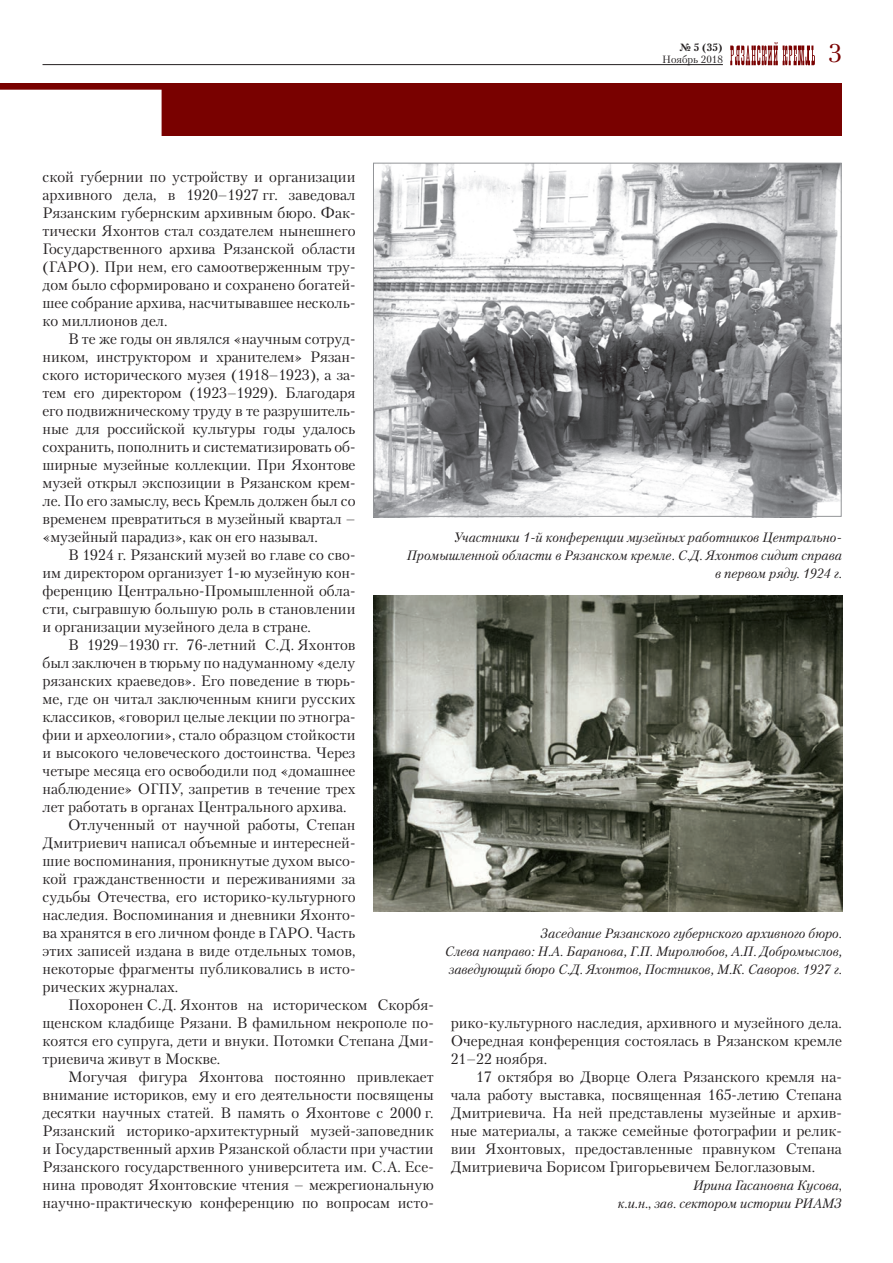
<style>
.page{position:relative;width:893px;height:1263px;background:#fff}
.page>*{position:absolute;margin:0;border:0;box-sizing:border-box;transform-origin:0 0}
.t1{font:25.5px "Petersburg C";color:#790100}
.t2{font:15px/18px "Petersburg C";color:#231f20;text-align:justify}
.t3{font:italic 13.5px/18px "Petersburg C";color:#231f20;text-align:right}
.t4{font:10.5px "Petersburg C";color:#231f20}
.t5{font:700 10.5px "Petersburg C";color:#231f20}
.s1{font-style:normal}
</style>
<div class="page">
<svg style="left:730px;top:42px;width:85px;height:23px"></svg>
<hr style="left:43px;top:64px;width:680px;height:1px;background:#231f20">
<div style="left:0;top:83px;width:842px;height:53px;background:#790100"></div>
<div style="left:0;top:90px;width:162px;height:46px;background:#fff"></div>
<img style="left:373px;top:596px;width:469px;height:316px">
<img style="left:373px;top:164px;width:469px;height:353px">
<p class="t2" style="left:43px;top:167px;width:314px">ской губернии по устройству и организации архивного дела, в 1920–1927 гг. заведовал Рязанским губернским архивным бюро. Фак&shy;тически Яхонтов стал создателем нынешнего Государственного архива Рязанской области (ГАРО). При нем, его самоотверженным тру&shy;дом было сформировано и сохранено богатей&shy;шее собрание архива, насчитывавшее несколь&shy;ко миллионов дел.</p>
<p class="t2" style="left:43px;top:329px;width:314px;text-indent:26px">В те же годы он являлся «научным сотруд&shy;ником, инструктором и хранителем» Рязан&shy;ского исторического музея (1918–1923), а за&shy;тем его директором (1923–1929). Благодаря его подвижническому труду в те разрушитель&shy;ные для российской культуры годы удалось сохранить, пополнить и систематизировать об&shy;ширные музейные коллекции. При Яхонтове музей открыл экспозиции в Рязанском крем&shy;ле. По его замыслу, весь Кремль должен был со временем превратиться в музейный квартал – «музейный парадиз», как он его называл.</p>
<p class="t2" style="left:43px;top:545px;width:314px;text-indent:26px">В 1924 г. Рязанский музей во главе со сво&shy;им директором организует 1-ю музейную кон&shy;ференцию Центрально-Промышленной обла&shy;сти, сыгравшую большую роль в становлении и организации музейного дела в стране.</p>
<p class="t2" style="left:68px;top:635px;width:289px">В 1929–1930 гг. 76-летний С.Д. Яхонтов</p>
<p class="t2" style="left:43px;top:653px;width:314px">был заключен в тюрьму по надуманному «делу</p>
<p class="t2" style="left:43px;top:671px;width:314px">рязанских краеведов». Его поведение в тюрь-</p>
<p class="t2" style="left:43px;top:689px;width:314px">ме, где он читал заключенным книги русских</p>
<p class="t2" style="left:43px;top:707px;width:314px">классиков, «говорил целые лекции по этногра-</p>
<p class="t2" style="left:43px;top:725px;width:314px">фии и археологии», стало образцом стойкости</p>
<p class="t2" style="left:43px;top:743px;width:314px">и высокого человеческого достоинства. Через</p>
<p class="t2" style="left:43px;top:761px;width:314px">четыре месяцa его освободили под «домашнее</p>
<p class="t2" style="left:43px;top:779px;width:314px">наблюдение» ОГПУ, запретив в течение трех</p>
<p class="t2" style="left:43px;top:797px;width:305px">лет работать в органах Центрального архива.</p>
<p class="t2" style="left:68px;top:815px;width:289px">Отлученный от научной работы, Степан</p>
<p class="t2" style="left:43px;top:833px;width:314px">Дмитриевич написал объемные и интересней-</p>
<p class="t2" style="left:43px;top:851px;width:314px">шие воспоминания, проникнутые духом высо-</p>
<p class="t2" style="left:43px;top:869px;width:314px">кой гражданственности и переживаниями за</p>
<p class="t2" style="left:43px;top:887px;width:314px">судьбы Отечества, его историко-культурного</p>
<p class="t2" style="left:43px;top:905px;width:314px">наследия. Воспоминания и дневники Яхонто-</p>
<p class="t2" style="left:43px;top:923px;width:314px">ва хранятся в его личном фонде в ГАРО. Часть</p>
<p class="t2" style="left:42px;top:941px;width:314px">этих записей издана в виде отдельных томов,</p>
<p class="t2" style="left:42px;top:959px;width:314px">некоторые фрагменты публиковались в исто-</p>
<p class="t2" style="left:42px;top:977px;width:137px">рических журналах.</p>
<p class="t5" style="left:679px;top:40px;width:45px">№ 5 (35)</p>
<p class="t4" style="left:662px;top:53px;width:62px">Ноябрь 2018</p>
<h1 class="t1" style="left:828px;top:38px;width:15px">3</h1>
<p class="t3" style="left:407px;top:528px;width:437px">Участники 1-й конференции музейных работников Центрально-<br>Промышленной области в Рязанском кремле. С.Д. Яхонтов сидит справа в первом ряду. 1924 г.</p>
<p class="t3" style="left:445px;top:924px;width:398px;text-align:justify;text-indent:96px">Заседание Рязанского губернского архивного бюро.<br>Слева направо: Н.А. Баранова, Г.П. Миролюбов, А.П. Добромыслов, заведующий бюро С.Д. Яхонтов, Постников, М.К. Саворов. 1927 г.</p>
<p class="t2" style="left:43px;top:995px;width:393px;text-indent:25px">Похоронен С.Д. Яхонтов на историческом Скорбя&shy;щенском кладбище Рязани. В фамильном некрополе по&shy;коятся его супруга, дети и внуки. Потомки Степана Дми&shy;триевича живут в Москве.</p>
<p class="t2" style="left:43px;top:1067px;width:393px;text-indent:26px">Могучая фигура Яхонтова постоянно привлекает внимание историков, ему и его деятельности посвящены десятки научных статей. В память о Яхонтове с 2000 г.<br>Рязанский историко-архитектурный музей-заповедник и Государственный архив Рязанской области при участии Рязанского государственного университета им. С.А. Есе&shy;нина проводят Яхонтовские чтения – межрегиональную научно-практическую конференцию по вопросам исто-</p>
<p class="t2" style="left:451px;top:1013px;width:393px">рико-культурного наследия, архивного и музейного дела.<br>Очередная конференция состоялась в Рязанском кремле 21–22 ноября.</p>
<p class="t2" style="left:451px;top:1067px;width:393px;text-indent:26px">17 октября во Дворце Олега Рязанского кремля на&shy;чала работу выставка, посвященная 165-летию Степана Дмитриевича. На ней представлены музейные и архив&shy;ные материалы, а также семейные фотографии и релик&shy;вии Яхонтовых, предоставленные правнуком Степана Дмитриевича Борисом Григорьевичем Белоглазовым.</p>
<p class="t3" style="left:618px;top:1176px;width:225px">Ирина Гасановна Кусова<span class="s1">,<br></span>к.и.н<span class="s1">.,</span> зав<span class="s1">.</span> сектором истории РИАМЗ</p>
</div>
